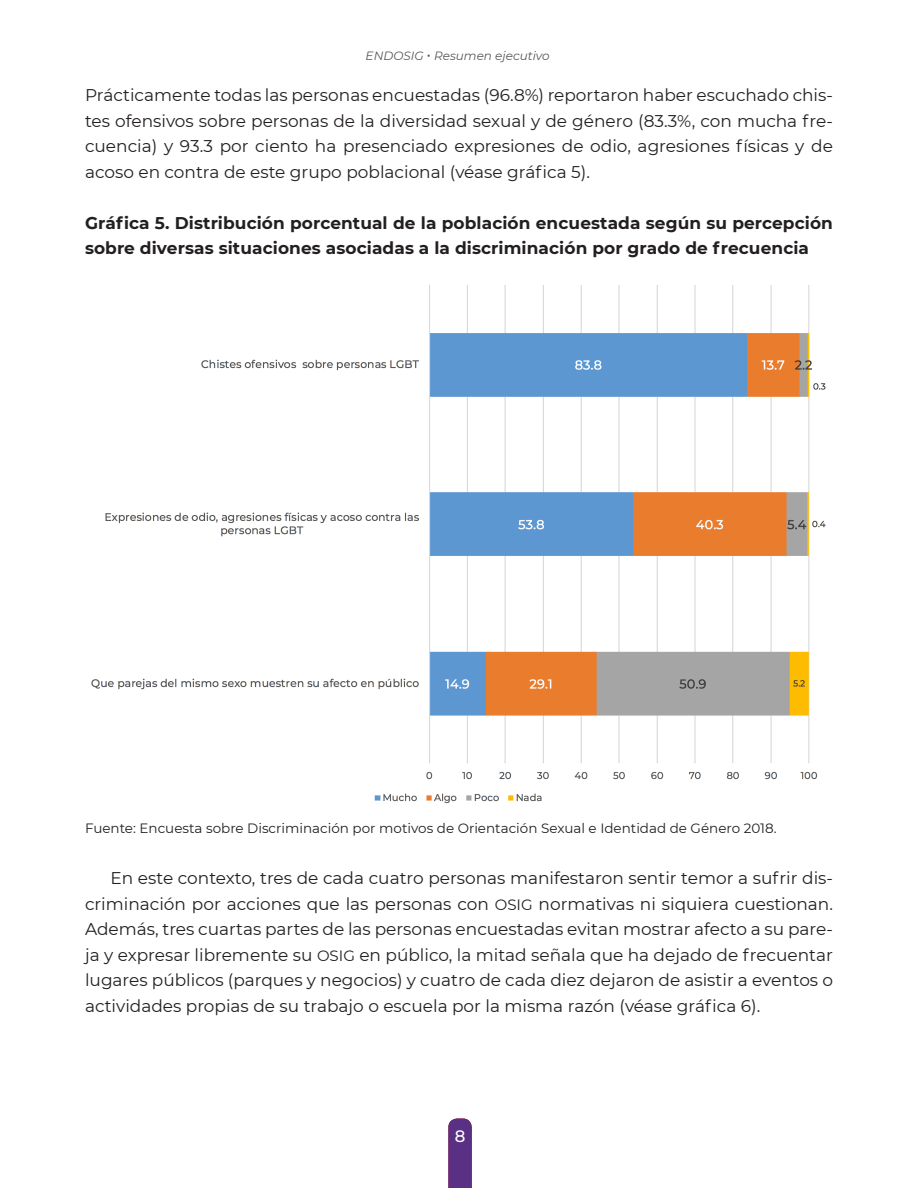
<style>
.page{position:relative;width:918px;height:1188px;background:#fff}
.page>*{position:absolute;margin:0;border:0;box-sizing:border-box;transform-origin:0 0}
.t1{font:500 18px "Helvetica Neue";color:#fff}
._01-_TXT{font:16.95px/25.5px "Montserrat";color:#231f20;text-align:justify}
.Títulos_gráficos-as{font:700 16.95px/25.5px "Montserrat";letter-spacing:.005em;color:#231f20}
.t2{font:500 16.5px "Montserrat";color:#fff}
.Pie_cuadros{font:13.5px "Montserrat";color:#231f20}
.t3{font:italic 12px "Montserrat";color:#57585a}
.s1{font-weight:500;font-style:normal}
.s2{font-size:15px}
</style>
<div class="page">
<svg style="left:448px;top:1118px;width:24px;height:70px;background:#613686"></svg>
<img style="left:91px;top:285px;width:735px;height:519px">
<p class="t3" style="left:366px;top:48px;width:186px">ENDOSIG <span class="s1">•</span> Resumen ejecutivo</p>
<p class="_01-_TXT" style="left:85px;top:82px;width:749px">Prácticamente todas las personas encuestadas (96.8%) reportaron haber escuchado chis&shy;tes ofensivos sobre personas de la diversidad sexual y de género (83.3%, con mucha fre&shy;cuencia) y 93.3 por ciento ha presenciado expresiones de odio, agresiones físicas y de acoso en contra de este grupo poblacional (véase gráfica 5).</p>
<p class="Títulos_gráficos-as" style="left:85px;top:209px;width:749px">Gráfica 5. Distribución porcentual de la población encuestada según su percepción sobre diversas situaciones asociadas a la discriminación por grado de frecuencia</p>
<p class="Pie_cuadros" style="left:85px;top:819px;width:693px">Fuente: Encuesta sobre Discriminación por motivos de Orientación Sexual e Identidad de Género 2018.</p>
<p class="_01-_TXT" style="left:85px;top:865px;width:749px;text-indent:26px">En este contexto, tres de cada cuatro personas manifestaron sentir temor a sufrir dis&shy;criminación por acciones que las personas con <span class="s2">OSIG</span> normativas ni siquiera cuestionan.<br>Además, tres cuartas partes de las personas encuestadas evitan mostrar afecto a su pare&shy;ja y expresar libremente su <span class="s2">OSIG</span> en público, la mitad señala que ha dejado de frecuentar lugares públicos (parques y negocios) y cuatro de cada diez dejaron de asistir a eventos o actividades propias de su trabajo o escuela por la misma razón (véase gráfica 6).</p>
<p class="t2" style="left:455px;top:1125px;width:12px">8</p>
<p class="t1" style="left:457px;top:1123px;width:12px">8</p>
</div>
